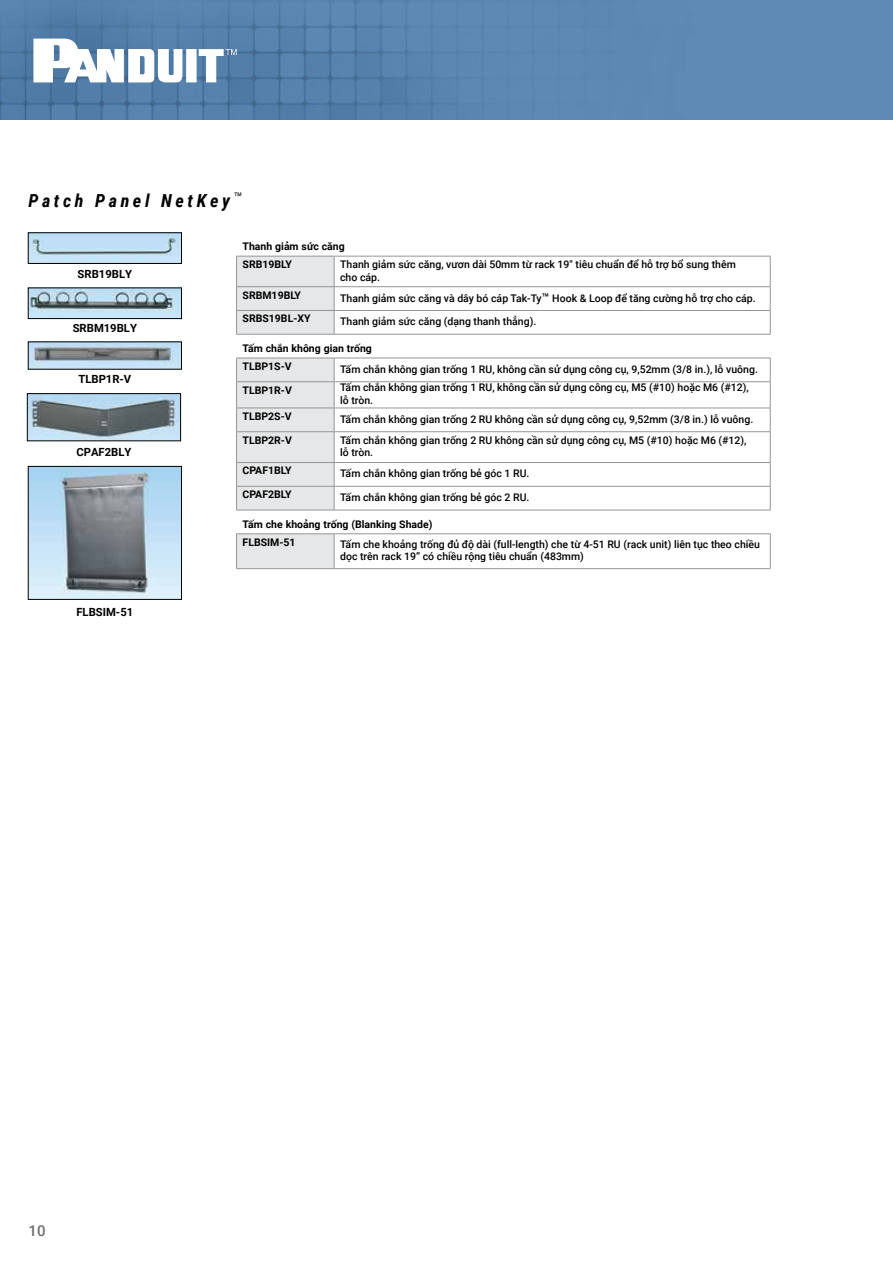
<style>
.page{position:relative;width:893px;height:1263px;background:#fff}
.page>*{position:absolute;margin:0;border:0;box-sizing:border-box;transform-origin:0 0}
.t1{font:italic 700 18px "Roboto Condensed";letter-spacing:.2em;color:#000}
.t2{font:500 15px "Roboto";color:#6d6e71}
.t3{font:700 11.25px "Roboto";color:#000}
.t4{font:500 10.5px/12.6px "Roboto";color:#000}
.t5{font:700 10.5px/18px "Roboto";color:#000}
.s1{font-size:12px}
</style>
<div class="page">
<div style="left:0;top:0;width:893px;height:120px;background:#5e8ab5"></div>
<img style="left:0;top:0;width:483px;height:120px">
<svg style="left:33px;top:31px;width:205px;height:51px"></svg>
<img style="left:30px;top:234px;width:150px;height:28px">
<div style="left:28px;top:232px;width:154px;height:32px;border:1px solid #000"></div>
<img style="left:30px;top:289px;width:150px;height:28px">
<div style="left:28px;top:287px;width:154px;height:32px;border:1px solid #000"></div>
<img style="left:30px;top:343px;width:150px;height:25px">
<img style="left:30px;top:468px;width:150px;height:130px">
<div style="left:28px;top:466px;width:154px;height:134px;border:1px solid #000"></div>
<img style="left:29px;top:395px;width:150px;height:44px">
<div style="left:27px;top:393px;width:154px;height:48px;border:1px solid #000"></div>
<hr style="left:334px;top:256px;width:437px;height:1px;background:#939598">
<hr style="left:770px;top:256px;width:1px;height:30px;background:#939598">
<hr style="left:334px;top:286px;width:437px;height:1px;background:#939598">
<hr style="left:334px;top:310px;width:437px;height:1px;background:#939598">
<svg style="left:770px;top:287px;width:1px;height:47px"></svg>
<hr style="left:334px;top:334px;width:437px;height:1px;background:#939598">
<hr style="left:334px;top:358px;width:437px;height:1px;background:#939598">
<hr style="left:334px;top:381px;width:437px;height:1px;background:#939598">
<hr style="left:334px;top:408px;width:437px;height:1px;background:#939598">
<svg style="left:770px;top:358px;width:1px;height:73px"></svg>
<hr style="left:334px;top:431px;width:437px;height:1px;background:#939598">
<hr style="left:770px;top:432px;width:1px;height:30px;background:#939598">
<hr style="left:334px;top:462px;width:437px;height:1px;background:#939598">
<hr style="left:334px;top:486px;width:437px;height:1px;background:#939598">
<svg style="left:236px;top:256px;width:99px;height:312px;background:#e5e6e7"></svg>
<svg style="left:770px;top:463px;width:1px;height:47px"></svg>
<hr style="left:236px;top:510px;width:98px;height:1px;background:#939598">
<hr style="left:334px;top:510px;width:437px;height:1px;background:#939598">
<hr style="left:236px;top:533px;width:98px;height:1px;background:#939598">
<hr style="left:236px;top:534px;width:1px;height:34px;background:#939598">
<hr style="left:334px;top:533px;width:437px;height:1px;background:#939598">
<hr style="left:334px;top:534px;width:1px;height:34px;background:#939598">
<hr style="left:770px;top:534px;width:1px;height:34px;background:#939598">
<hr style="left:236px;top:568px;width:98px;height:1px;background:#939598">
<hr style="left:334px;top:568px;width:437px;height:1px;background:#939598">
<h1 class="t1" style="left:28px;top:188px;width:216px">Patch Panel NetKey <sup>™</sup></h1>
<p class="t3" style="left:78px;top:266px;width:56px">SRB19BLY</p>
<p class="t3" style="left:73px;top:320px;width:66px">SRBM19BLY</p>
<p class="t3" style="left:78px;top:371px;width:54px">TLBP1R-V</p>
<p class="t3" style="left:76px;top:444px;width:57px">CPAF2BLY</p>
<p class="t3" style="left:76px;top:604px;width:58px">FLBSIM-51</p>
<p class="t5" style="left:243px;top:237px;width:104px">Thanh giảm sức căng<br>SRB19BLY</p>
<p class="t4" style="left:340px;top:258px;width:397px">Thanh giảm sức căng, vươn dài 50mm từ rack 19" tiêu chuẩn để hỗ trợ bổ sung thêm cho cáp.</p>
<p class="t5" style="left:243px;top:286px;width:60px">SRBM19BLY</p>
<p class="t4" style="left:340px;top:292px;width:417px">Thanh giảm sức căng và dây bó cáp Tak-Ty<span class="s1">™</span> Hook &amp; Loop để tăng cường hỗ trợ cho cáp.</p>
<p class="t5" style="left:243px;top:309px;width:69px">SRBS19BL-XY</p>
<p class="t4" style="left:340px;top:315px;width:198px">Thanh giảm sức căng (dạng thanh thẳng).</p>
<p class="t5" style="left:243px;top:339px;width:131px">Tấm chắn không gian trống<br>TLBP1S-V</p>
<p class="t4" style="left:340px;top:362px;width:419px">Tấm chắn không gian trống 1 RU, không cần sử dụng công cụ, 9,52mm (3/8 in.), lỗ vuông.</p>
<p class="t5" style="left:243px;top:381px;width:51px">TLBP1R-V</p>
<p class="t4" style="left:340px;top:381px;width:410px">Tấm chắn không gian trống 1 RU, không cần sử dụng công cụ, M5 (#10) hoặc M6 (#12), lỗ tròn.</p>
<p class="t5" style="left:243px;top:407px;width:51px">TLBP2S-V</p>
<p class="t4" style="left:340px;top:412px;width:415px">Tấm chắn không gian trống 2 RU không cần sử dụng công cụ, 9,52mm (3/8 in.) lỗ vuông.</p>
<p class="t5" style="left:243px;top:431px;width:51px">TLBP2R-V</p>
<p class="t4" style="left:340px;top:433px;width:408px">Tấm chắn không gian trống 2 RU không cần sử dụng công cụ, M5 (#10) hoặc M6 (#12), lỗ tròn.</p>
<p class="t5" style="left:243px;top:461px;width:51px">CPAF1BLY</p>
<p class="t4" style="left:340px;top:467px;width:191px">Tấm chắn không gian trống bẻ góc 1 RU.</p>
<p class="t5" style="left:243px;top:485px;width:51px">CPAF2BLY</p>
<p class="t4" style="left:340px;top:491px;width:191px">Tấm chắn không gian trống bẻ góc 2 RU.</p>
<p class="t5" style="left:243px;top:515px;width:191px">Tấm che khoảng trống (Blanking Shade)<br>FLBSIM-51</p>
<p class="t4" style="left:340px;top:537px;width:421px">Tấm che khoảng trống đủ độ dài (full-length) che từ 4-51 RU (rack unit) liên tục theo chiều dọc trên rack 19” có chiều rộng tiêu chuẩn (483mm)</p>
<h2 class="t2" style="left:28px;top:1220px;width:19px">10</h2>
</div>
